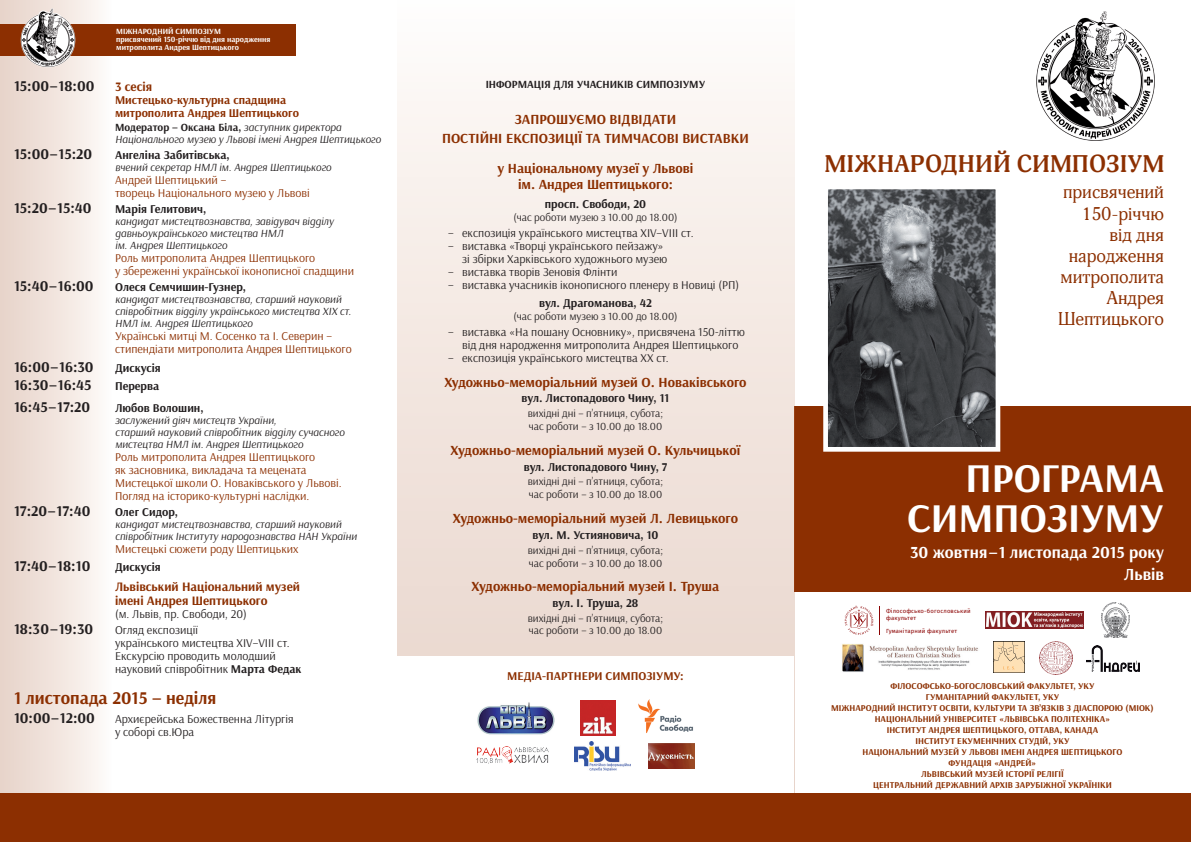
<style>
.page{position:relative;width:1191px;height:842px;background:#fff}
.page>*{position:absolute;margin:0;border:0;box-sizing:border-box;transform-origin:0 0}
.t1{font:700 41px/40px "Arsenal";color:#fff;text-align:right}
.t2{font:700 24px "Adonis C";color:#8c2f01}
.t3{font:18px/21.2px "Adonis C";color:#8c2f01;text-align:right}
.t4{font:700 18px "Arsenal";color:#8c2f01}
.t5{font:700 17px/22px "Arsenal";color:#fff;text-align:right}
.t6{font:700 15px "Arsenal";color:#231f20}
.t7{font:700 14px/19px "Arsenal";color:#8c2f01;text-align:center}
.t8{font:700 13px/14px "Arsenal";color:#8c2f01}
.t9{font:12px/13px "Arsenal";color:#231f20}
.t10{font:12px/13px "Arsenal";color:#8c2f01}
.t11{font:700 12px "Arsenal";color:#231f20}
.t12{font:700 12px/13px "Arsenal";color:#8c2f01}
.t13{font:italic 11px/12px "Arsenal";color:#231f20}
.t14{font:11px/13px "Arsenal";color:#231f20}
.t15{font:700 11px "Arsenal";color:#231f20}
.t16{font:700 9px "Arsenal";color:#8c2f01}
.t17{font:700 8px/8px "Arsenal";color:#fff}
.t18{font:5.9px/6.7px "Fira Sans";letter-spacing:.02em;color:#8b0202}
.s1{font-weight:700;font-style:normal}
.s2{font-size:12px}
.s3{font-weight:700}
</style>
<div class="page">
<div style="left:794px;top:406px;width:397px;height:186px;background:#8c2f01"></div>
<svg style="left:397px;top:92px;width:397px;height:564px;background:#f2e7e0"></svg>
<img style="left:1036px;top:11px;width:119px;height:130px">
<div style="left:0;top:0;width:112px;height:795px;background:linear-gradient(to right,#e6d2c7,#fefbf9)"></div>
<div style="left:0;top:24px;width:295px;height:31px;background:#8c2f01"></div>
<img style="left:20px;top:8px;width:55px;height:59px">
<img style="left:477px;top:702px;width:78px;height:33px">
<img style="left:580px;top:700px;width:35px;height:35px">
<img style="left:638px;top:699px;width:55px;height:34px">
<img style="left:476px;top:746px;width:73px;height:18px">
<img style="left:829px;top:191px;width:165px;height:255px">
<div style="left:823px;top:185px;width:177px;height:267px;border:5px solid #fff"></div>
<img style="left:574px;top:742px;width:56px;height:28px">
<img style="left:648px;top:743px;width:46px;height:25px">
<img style="left:986px;top:611px;width:97px;height:18px">
<img style="left:1101px;top:603px;width:28px;height:34px">
<img style="left:993px;top:641px;width:31px;height:31px">
<img style="left:1039px;top:641px;width:33px;height:33px">
<img style="left:1086px;top:646px;width:53px;height:26px">
<svg style="left:844px;top:606px;width:29px;height:29px"></svg>
<svg style="left:879px;top:606px;width:1px;height:29px"></svg>
<div style="left:0;top:794px;width:1191px;height:48px;background:#8c2f01"></div>
<img style="left:842px;top:644px;width:136px;height:28px">
<p class="t17" style="left:116px;top:27px;width:7px">МІЖНАРОДНИЙ</p>
<p class="t17" style="left:116px;top:27px;width:156px;text-indent:59px">СИМПОЗІУМ<br>присвячений 150-річчю від дня народження митрополита Андрея Шептицького</p>
<h3 class="t6" style="left:14px;top:76px;width:82px">15:00–18:00</h3>
<p class="t8" style="left:115px;top:80px;width:39px">3 сесія</p>
<p class="t12" style="left:115px;top:93px;width:185px">Мистецько-культурна спадщина митрополита Андрея Шептицького</p>
<p class="t13" style="left:115px;top:122px;width:267px"><span class="s1">модератор – Оксана Біла,</span> заступник директора<br>Національного музею у Львові імені Андрея Шептицького</p>
<h3 class="t6" style="left:14px;top:145px;width:95px">15:00–15:20 <span class="s2">А</span></h3>
<p class="t11" style="left:122px;top:148px;width:109px">нгеліна Забитівська,</p>
<p class="t13" style="left:115px;top:162px;width:218px">вчений секретар НМЛ ім. Андрея Шептицького</p>
<p class="t10" style="left:115px;top:174px;width:196px">Андрей Шептицький –<br>творець Національного музею у Львові</p>
<h3 class="t6" style="left:14px;top:199px;width:95px">15:20–15:40 <span class="s2">М</span></h3>
<p class="t11" style="left:125px;top:202px;width:82px">арія Гелитович,</p>
<p class="t13" style="left:115px;top:216px;width:220px">кандидат мистецтвознавства, завідувач відділу давньоукраїнського мистецтва НМЛ<br>ім. Андрея Шептицького</p>
<p class="t10" style="left:115px;top:252px;width:241px">Роль митрополита Андрея Шептицького<br>у збереженні української іконописної спадщини</p>
<h3 class="t6" style="left:14px;top:277px;width:93px">15:40–16:00 <span class="s2">О</span></h3>
<p class="t11" style="left:123px;top:279px;width:125px">леся Семчишин-Гузнер,</p>
<p class="t13" style="left:115px;top:293px;width:238px">кандидат мистецтвознавства, старший науковий співробітник відділу українського мистецтва ХІХ ст.<br>НМЛ ім. Андрея Шептицького</p>
<p class="t10" style="left:115px;top:330px;width:238px">Українські митці М. Сосенко та І. Северин – стипендіати митрополита Андрея Шептицького</p>
<h3 class="t6" style="left:14px;top:357px;width:81px">16:00–16:30</h3>
<p class="t11" style="left:115px;top:360px;width:47px">Дискусія</p>
<h3 class="t6" style="left:14px;top:376px;width:79px">16:30–16:45</h3>
<p class="t11" style="left:115px;top:379px;width:46px">Перерва</p>
<h3 class="t6" style="left:14px;top:397px;width:93px">16:45–17:20 <span class="s2">Л</span></h3>
<p class="t11" style="left:123px;top:400px;width:83px">юбов Волошин,</p>
<p class="t13" style="left:115px;top:414px;width:231px">заслужений діяч мистецтв України,<br>старший науковий співробітник відділу сучасного мистецтва НМЛ ім. Андрея Шептицького</p>
<p class="t10" style="left:115px;top:450px;width:228px">Роль митрополита Андрея Шептицького<br>як засновника, викладача та мецената Мистецької школи О. Новаківського у Львові.<br>Погляд на історико-культурні наслідки.</p>
<h3 class="t6" style="left:14px;top:501px;width:94px">17:20–17:40 <span class="s2">О</span></h3>
<p class="t11" style="left:123px;top:504px;width:57px">лег Сидор,</p>
<p class="t13" style="left:115px;top:518px;width:243px">кандидат мистецтвознавства, старший науковий співробітник Інституту народознавства НАН України</p>
<p class="t10" style="left:115px;top:542px;width:185px">Мистецькі сюжети роду Шептицьких</p>
<h3 class="t6" style="left:14px;top:557px;width:78px">17:40–18:10</h3>
<p class="t11" style="left:115px;top:560px;width:47px">Дискусія</p>
<p class="t8" style="left:115px;top:580px;width:186px">Л ьвівський Національний музей імені Андрея Шептицького</p>
<p class="t9" style="left:115px;top:608px;width:133px">(м. Львів, пр. Свободи, 20)</p>
<h3 class="t6" style="left:14px;top:619px;width:81px">18:30–19:30</h3>
<p class="t9" style="left:115px;top:623px;width:188px">Огляд експозиції<br>українського мистецтва ХІV–VІІІ ст.<br>Екскурсію проводить молодший науковий співробітник <span class="s3">Марта Федак</span></p>
<h3 class="t4" style="left:14px;top:687px;width:204px">1 листопада 2015 – неділя</h3>
<h3 class="t6" style="left:14px;top:708px;width:82px">10:00–12:00</h3>
<p class="t9" style="left:115px;top:712px;width:180px">Архиєрейська Божественна Літургія у соборі св.Юра</p>
<p class="t15" style="left:486px;top:78px;width:221px">Інформація для учасників симпозіуму</p>
<p class="t7" style="left:442px;top:110px;width:308px">Запрошуємо відвідати<br>постійні експозиції та тимчасові виставки</p>
<p class="t7" style="left:497px;top:161px;width:197px;line-height:16px">у Національному музеї у Львові ім. Андрея Шептицького:</p>
<p class="t11" style="left:545px;top:196px;width:103px">просп. Свободи, 20</p>
<p class="t14" style="left:513px;top:211px;width:166px">(час роботи музею з 10.00 до 18.00)</p>
<p class="t9" style="left:448px;top:226px;width:247px">– експозиція українського мистецтва ХІV–VІІІ ст.</p>
<p class="t9" style="left:448px;top:239px;width:220px;text-align:right">– виставка «Творці українського пейзажу» зі збірки Харківського художнього музею</p>
<p class="t9" style="left:448px;top:265px;width:171px">– виставка творів Зеновія Флінти</p>
<p class="t9" style="left:448px;top:278px;width:292px">– виставка учасників іконописного пленеру в Новиці (РП)</p>
<p class="t11" style="left:539px;top:296px;width:114px">вул. Драгоманова, 42</p>
<p class="t14" style="left:513px;top:310px;width:166px">(час роботи музею з 10.00 до 18.00)</p>
<p class="t9" style="left:462px;top:326px;width:284px;text-indent:-14px">– виставка «На пошану Основнику», присвячена 150-літтю від дня народження митрополита Андрея Шептицького</p>
<p class="t9" style="left:448px;top:352px;width:222px">– експозиція українського мистецтва ХХ ст.</p>
<p class="t7" style="left:444px;top:373px;width:304px">Художньо-меморіальний музей О. Новаківського</p>
<p class="t11" style="left:521px;top:391px;width:149px">вул. Листопадового Чину, 11</p>
<p class="t14" style="left:528px;top:407px;width:137px">вихідні дні – п’ятниця, субота; час роботи – з 10.00 до 18.00</p>
<p class="t7" style="left:450px;top:441px;width:292px">Художньо-меморіальний музей О. Кульчицької</p>
<p class="t11" style="left:523px;top:459px;width:145px">вул. Листопадового Чину, 7</p>
<p class="t14" style="left:528px;top:475px;width:137px">вихідні дні – п’ятниця, субота; час роботи – з 10.00 до 18.00</p>
<p class="t7" style="left:453px;top:509px;width:287px">Художньо-меморіальний музей Л. Левицького</p>
<p class="t11" style="left:532px;top:527px;width:127px">вул. М. Устияновича, 10</p>
<p class="t14" style="left:528px;top:543px;width:137px">вихідні дні – п’ятниця, субота; час роботи – з 10.00 до 18.00</p>
<p class="t7" style="left:471px;top:577px;width:249px">Художньо-меморіальний музей І. Труша</p>
<p class="t11" style="left:552px;top:595px;width:87px">вул. І. Труша, 28</p>
<p class="t14" style="left:528px;top:612px;width:137px;line-height:12px">вихідні дні – п’ятниця, субота; час роботи – з 10.00 до 18.00</p>
<p class="t12" style="left:507px;top:669px;width:8px">МЕДІА</p>
<p class="t12" style="left:542px;top:669px;width:12px">-ПАРТНЕРИ</p>
<p class="t12" style="left:605px;top:669px;width:80px">симпозіуму:</p>
<h2 class="t2" style="left:824px;top:150px;width:341px">МIЖНАРОДНИЙ СИМПОЗIУМ</h2>
<h3 class="t3" style="left:1058px;top:181px;width:107px">присвячений<br>150-річчю від дня народження митрополита<br>Андрея<br>Шептицького</h3>
<h1 class="t1" style="left:907px;top:459px;width:258px">Програма симпозіуму</h1>
<h3 class="t5" style="left:910px;top:541px;width:255px">30 жовтня–1 листопада 2015 року<br>Львів</h3>
<p class="t18" style="left:886px;top:608px;width:86px">Філософсько-богословський факультет</p>
<p class="t18" style="left:886px;top:628px;width:73px">Гуманітарний факультет</p>
<p class="t16" style="left:890px;top:680px;width:195px">Філософсько-Богословський факультет, УКУ</p>
<p class="t16" style="left:926px;top:691px;width:124px">гуманітарний факультет, УКУ</p>
<p class="t16" style="left:831px;top:702px;width:304px">Міжнародний інститут освіти, культури та зв’язків з діаспорою (МІОК</p>
<p class="t16" style="left:1150px;top:702px;width:5px">)</p>
<p class="t16" style="left:874px;top:713px;width:237px">Національний Університет «Львівська політехніка»</p>
<p class="t16" style="left:886px;top:724px;width:213px">І нститут Андрея Шептицького, Оттава, Канада</p>
<p class="t16" style="left:915px;top:735px;width:144px">І нститут екуменічних студій, УКУ</p>
<p class="t16" style="left:862px;top:746px;width:261px">Національний музей у Львові імені Андрея Шептицького</p>
<p class="t16" style="left:948px;top:757px;width:89px">Фундація «Андрей»</p>
<p class="t16" style="left:921px;top:768px;width:144px">Львівський музей історії релігії</p>
<p class="t16" style="left:873px;top:779px;width:240px">Центральний державний архів зарубіжної україніки</p>
</div>
